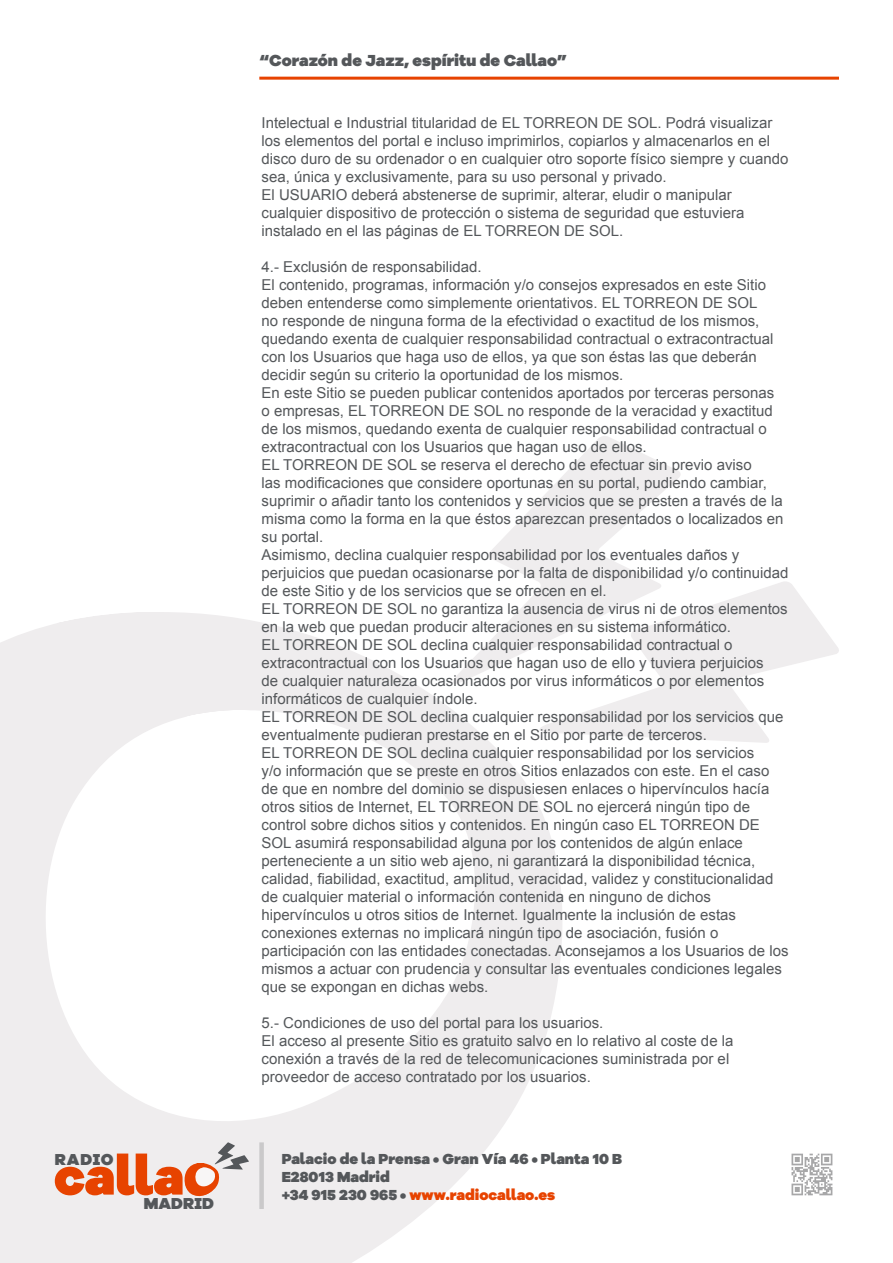
<style>
.page{position:relative;width:893px;height:1263px;background:#fff}
.page>*{position:absolute;margin:0;border:0;box-sizing:border-box;transform-origin:0 0}
.t1{font:53.25px "Bolgart Display";letter-spacing:-.005em;color:#e74300}
.t2{font:16.5px "Bolgart Display";color:#54575a}
.t3{font:16.35px "Bolgart Display";letter-spacing:.01em;color:#54575a}
.t4{font:15px/18px "Arial";color:#54575a}
.t5{font:15px "Bolgart Display";color:#54575a}
.t6{font:15px "Bolgart Display";color:#e74300}
.s1{color:#54575a}
</style>
<div class="page">
<svg style="left:0;top:612px;width:562px;height:651px;fill:#efedee"></svg>
<svg style="left:26px;top:694px;width:455px;height:435px"></svg>
<svg style="left:449px;top:436px;width:232px;height:251px"></svg>
<svg style="left:536px;top:581px;width:303px;height:162px;fill:#efedee"></svg>
<svg style="left:183px;top:1142px;width:66px;height:55px;background:#dfc3b8"></svg>
<div style="left:259px;top:1142px;width:5px;height:67px;background:#cac9ca"></div>
<hr style="left:259px;top:77px;width:580px;height:3px;background:#e74300">
<img style="left:791px;top:1153px;width:42px;height:43px">
<p class="t1" style="left:54px;top:1141px;width:164px">callao</p>
<p class="t3" style="left:55px;top:1149px;width:60px">RADIO</p>
<p class="t3" style="left:144px;top:1193px;width:72px">MADRID</p>
<p class="t2" style="left:259px;top:50px;width:309px">“Corazón de Jazz, espíritu de Callao”</p>
<p class="t4" style="left:262px;top:114px;width:528px">Intelectual e Industrial titularidad de EL TORREON DE SOL. Podrá visualizar los elementos del portal e incluso imprimirlos, copiarlos y almacenarlos en el disco duro de su ordenador o en cualquier otro soporte físico siempre y cuando sea, única y exclusivamente, para su uso personal y privado.</p>
<p class="t4" style="left:262px;top:186px;width:484px">El USUARIO deberá abstenerse de suprimir, alterar, eludir o manipular cualquier dispositivo de protección o sistema de seguridad que estuviera instalado en el las páginas de EL TORREON DE SOL.</p>
<p class="t4" style="left:262px;top:258px;width:222px">4.- Exclusión de responsabilidad.</p>
<p class="t4" style="left:262px;top:276px;width:513px">El contenido, programas, información y/o consejos expresados en este Sitio deben entenderse como simplemente orientativos. EL TORREON DE SOL no responde de ninguna forma de la efectividad o exactitud de los mismos, quedando exenta de cualquier responsabilidad contractual o extracontractual con los Usuarios que haga uso de ellos, ya que son éstas las que deberán decidir según su criterio la oportunidad de los mismos.</p>
<p class="t4" style="left:262px;top:384px;width:514px">En este Sitio se pueden publicar contenidos aportados por terceras personas o empresas, EL TORREON DE SOL no responde de la veracidad y exactitud de los mismos, quedando exenta de cualquier responsabilidad contractual o extracontractual con los Usuarios que hagan uso de ellos.</p>
<p class="t4" style="left:262px;top:456px;width:523px">EL TORREON DE SOL se reserva el derecho de efectuar sin previo aviso<br>las modificaciones que considere oportunas en su portal, pudiendo cambiar, suprimir o añadir tanto los contenidos y servicios que se presten a través de la misma como la forma en la que éstos aparezcan presentados o localizados en su portal.</p>
<p class="t4" style="left:262px;top:546px;width:528px">Asimismo, declina cualquier responsabilidad por los eventuales daños y perjuicios que puedan ocasionarse por la falta de disponibilidad y/o continuidad de este Sitio y de los servicios que se ofrecen en el.</p>
<p class="t4" style="left:262px;top:600px;width:528px">EL TORREON DE SOL no garantiza la ausencia de virus ni de otros elementos en la web que puedan producir alteraciones en su sistema informático.<br>EL TORREON DE SOL declina cualquier responsabilidad contractual o extracontractual con los Usuarios que hagan uso de ello y tuviera perjuicios<br>de cualquier naturaleza ocasionados por virus informáticos o por elementos informáticos de cualquier índole.</p>
<p class="t4" style="left:262px;top:708px;width:523px">EL TORREON DE SOL declina cualquier responsabilidad por los servicios que eventualmente pudieran prestarse en el Sitio por parte de terceros.</p>
<p class="t4" style="left:262px;top:744px;width:528px">EL TORREON DE SOL declina cualquier responsabilidad por los servicios<br>y/o información que se preste en otros Sitios enlazados con este. En el caso de que en nombre del dominio se dispusiesen enlaces o hipervínculos hacía otros sitios de Internet, EL TORREON DE SOL no ejercerá ningún tipo de control sobre dichos sitios y contenidos. En ningún caso EL TORREON DE SOL asumirá responsabilidad alguna por los contenidos de algún enlace perteneciente a un sitio web ajeno, ni garantizará la disponibilidad técnica, calidad, fiabilidad, exactitud, amplitud, veracidad, validez y constitucionalidad de cualquier material o información contenida en ninguno de dichos hipervínculos u otros sitios de Internet. Igualmente la inclusión de estas conexiones externas no implicará ningún tipo de asociación, fusión o participación con las entidades conectadas. Aconsejamos a los Usuarios de los mismos a actuar con prudencia y consultar las eventuales condiciones legales que se expongan en dichas webs.</p>
<p class="t4" style="left:262px;top:1014px;width:343px">5.- Condiciones de uso del portal para los usuarios.</p>
<p class="t4" style="left:262px;top:1032px;width:473px">El acceso al presente Sitio es gratuito salvo en lo relativo al coste de la conexión a través de la red de telecomunicaciones suministrada por el proveedor de acceso contratado por los usuarios.</p>
<p class="t5" style="left:282px;top:1149px;width:342px">Palacio de la Prensa • Gran Vía 46 • Planta 10 B</p>
<p class="t5" style="left:282px;top:1167px;width:110px">E28013 Madrid</p>
<p class="t6" style="left:282px;top:1185px;width:275px"><span class="s1">+34 915 230 965 •</span> www.radiocallao.es</p>
</div>
